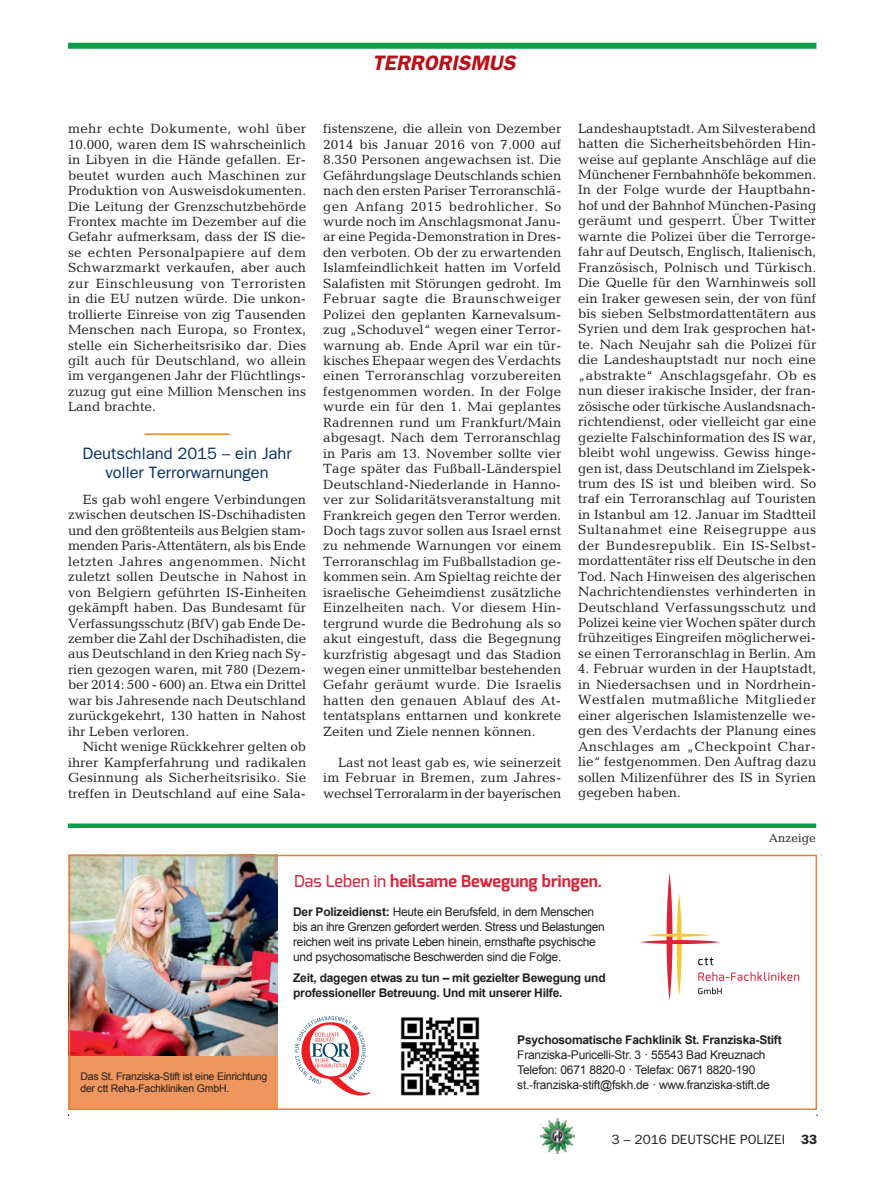
<style>
.page{position:relative;width:893px;height:1191px;background:#fff}
.page>*{position:absolute;margin:0;border:0;box-sizing:border-box;transform-origin:0 0}
.t1{font:italic 600 21px "Franklin Gothic";color:#bb1018}
.t2{font:16.5px/19.5px "Franklin Gothic";color:#002d66;text-align:center}
.t3{font:700 16.5px "Exo";color:#db243a}
.t4{font:13.5px/15.5px "Candida";color:#231f20;text-align:justify}
.t5{font:13.5px "Franklin Gothic";color:#231f20}
.t6{font:12px/15px "Arial";letter-spacing:-.02em;color:#231f20}
.t7{font:700 12px/15px "Arial";letter-spacing:-.02em;color:#231f20}
.t8{font:12px "Candida";color:#231f20}
.t9{font:10.5px/12px "Arial";letter-spacing:-.02em;color:#231f20}
.s1{font-weight:500}
.s2{font-weight:700}
.s3{font-weight:600}
</style>
<div class="page">
<img style="left:540px;top:1118px;width:34px;height:35px">
<div style="left:68px;top:43px;width:748px;height:6px;background:#0a9f46"></div>
<svg style="left:640px;top:873px;width:159px;height:127px"></svg>
<div style="left:69px;top:1022px;width:209px;height:88px;background:#ed965d"></div>
<img style="left:72px;top:857px;width:206px;height:199px">
<img style="left:400px;top:1017px;width:80px;height:79px">
<svg style="left:294px;top:1016px;width:76px;height:79px"></svg>
<div style="left:69px;top:854px;width:748px;height:256px;border:2px solid #e87f3d"></div>
<div style="left:68px;top:823px;width:748px;height:5px;background:#0a9f46"></div>
<hr style="left:145px;top:433px;width:85px;height:2px;background:#f58220">
<h1 class="t1" style="left:373px;top:50px;width:144px">TERRORISMUS</h1>
<p class="t4" style="left:68px;top:121px;width:240px">mehr echte Dokumente, wohl über 10.000, waren dem IS wahrscheinlich in Libyen in die Hände gefallen. Er&shy;beutet wurden auch Maschinen zur Produktion von Ausweisdokumenten.<br>Die Leitung der Grenzschutzbehörde Frontex machte im Dezember auf die Gefahr aufmerksam, dass der IS die&shy;se echten Personalpapiere auf dem Schwarzmarkt verkaufen, aber auch zur Einschleusung von Terroristen in die EU nutzen würde. Die unkon&shy;trollierte Einreise von zig Tausenden Menschen nach Europa, so Frontex, stelle ein Sicherheitsrisiko dar. Dies gilt auch für Deutschland, wo allein im vergangenen Jahr der Flüchtlings&shy;zuzug gut eine Million Menschen ins Land brachte.</p>
<p class="t2" style="left:82px;top:444px;width:211px">Deutschland 2015 – ein Jahr voller Terrorwarnungen</p>
<p class="t4" style="left:68px;top:492px;width:240px;text-indent:15px">Es gab wohl engere Verbindungen zwischen deutschen IS-Dschihadisten und den größtenteils aus Belgien stam&shy;menden Paris-Attentätern, als bis Ende letzten Jahres angenommen. Nicht zuletzt sollen Deutsche in Nahost in von Belgiern geführten IS-Einheiten gekämpft haben. Das Bundesamt für Verfassungsschutz (BfV) gab Ende De&shy;zember die Zahl der Dschihadisten, die aus Deutschland in den Krieg nach Sy&shy;rien gezogen waren, mit 780 (Dezem&shy;ber 2014: 500 - 600) an. Etwa ein Drittel war bis Jahresende nach Deutschland zurückgekehrt, 130 hatten in Nahost ihr Leben verloren.</p>
<p class="t4" style="left:68px;top:739px;width:240px;text-indent:15px">Nicht wenige Rückkehrer gelten ob ihrer Kampferfahrung und radikalen Gesinnung als Sicherheitsrisiko. Sie treffen in Deutschland auf eine Sala-</p>
<p class="t4" style="left:323px;top:121px;width:240px">fistenszene, die allein von Dezember 2014 bis Januar 2016 von 7.000 auf 8.350 Personen angewachsen ist. Die Gefährdungslage Deutschlands schien nach den ersten Pariser Terroranschlä&shy;gen Anfang 2015 bedrohlicher. So wurde noch im Anschlagsmonat Janu&shy;ar eine Pegida-Demonstration in Dres&shy;den verboten. Ob der zu erwartenden Islamfeindlichkeit hatten im Vorfeld Salafisten mit Störungen gedroht. Im Februar sagte die Braunschweiger Polizei den geplanten Karnevalsum&shy;zug „Schoduvel“ wegen einer Terror&shy;warnung ab. Ende April war ein tür&shy;kisches Ehepaar wegen des Verdachts einen Terroranschlag vorzubereiten festgenommen worden. In der Folge wurde ein für den 1. Mai geplantes Radrennen rund um Frankfurt/Main abgesagt. Nach dem Terroranschlag in Paris am 13. November sollte vier Tage später das Fußball-Länderspiel Deutschland-Niederlande in Hanno&shy;ver zur Solidaritätsveranstaltung mit Frankreich gegen den Terror werden.<br>Doch tags zuvor sollen aus Israel ernst zu nehmende Warnungen vor einem Terroranschlag im Fußballstadion ge&shy;kommen sein. Am Spieltag reichte der israelische Geheimdienst zusätzliche Einzelheiten nach. Vor diesem Hin&shy;tergrund wurde die Bedrohung als so akut eingestuft, dass die Begegnung kurzfristig abgesagt und das Stadion wegen einer unmittelbar bestehenden Gefahr geräumt wurde. Die Israelis hatten den genauen Ablauf des At&shy;tentatsplans enttarnen und konkrete Zeiten und Ziele nennen können.</p>
<p class="t4" style="left:323px;top:754px;width:240px;text-indent:15px">Last not least gab es, wie seinerzeit im Februar in Bremen, zum Jahres&shy;wechsel Terroralarm in der bayerischen</p>
<p class="t4" style="left:578px;top:120px;width:240px">Landeshauptstadt. Am Silvesterabend hatten die Sicherheitsbehörden Hin&shy;weise auf geplante Anschläge auf die Münchener Fernbahnhöfe bekommen.<br>In der Folge wurde der Hauptbahn&shy;hof und der Bahnhof München-Pasing geräumt und gesperrt. Über Twitter warnte die Polizei über die Terrorge&shy;fahr auf Deutsch, Englisch, Italienisch, Französisch, Polnisch und Türkisch.<br>Die Quelle für den Warnhinweis soll ein Iraker gewesen sein, der von fünf bis sieben Selbstmordattentätern aus Syrien und dem Irak gesprochen hat&shy;te. Nach Neujahr sah die Polizei für die Landeshauptstadt nur noch eine „abstrakte“ Anschlagsgefahr. Ob es nun dieser irakische Insider, der fran&shy;zösische oder türkische Auslandsnach&shy;richtendienst, oder vielleicht gar eine gezielte Falschinformation des IS war, bleibt wohl ungewiss. Gewiss hinge&shy;gen ist, dass Deutschland im Zielspek&shy;trum des IS ist und bleiben wird. So traf ein Terroranschlag auf Touristen in Istanbul am 12. Januar im Stadtteil Sultanahmet eine Reisegruppe aus der Bundesrepublik. Ein IS-Selbst&shy;mordattentäter riss elf Deutsche in den Tod. Nach Hinweisen des algerischen Nachrichtendienstes verhinderten in Deutschland Verfassungsschutz und Polizei keine vier Wochen später durch frühzeitiges Eingreifen möglicherwei&shy;se einen Terroranschlag in Berlin. Am</p>
<p class="t4" style="left:578px;top:661px;width:240px">4. Februar wurden in der Hauptstadt, in Niedersachsen und in Nordrhein-Westfalen mutmaßliche Mitglieder einer algerischen Islamistenzelle we&shy;gen des Verdachts der Planung eines Anschlages am „Checkpoint Char&shy;lie“ festgenommen. Den Auftrag dazu sollen Milizenführer des IS in Syrien gegeben haben.</p>
<p class="t8" style="left:769px;top:831px;width:48px">Anzeige</p>
<p class="t3" style="left:294px;top:871px;width:310px"><span class="s1">Das Leben in</span> heilsame Bewegung bringen.</p>
<p class="t9" style="left:80px;top:1070px;width:189px">Das St. Franziska-Stift ist eine Einrichtung der ctt Reha-Fachkliniken GmbH.</p>
<p class="t6" style="left:293px;top:904px;width:313px"><span class="s2">Der Polizeidienst:</span> Heute ein Berufsfeld, in dem Menschen bis an ihre Grenzen gefordert werden. Stress und Belastungen reichen weit ins private Leben hinein, ernsthafte psychische und psychosomatische Beschwerden sind die Folge.</p>
<p class="t7" style="left:293px;top:970px;width:314px">Zeit, dagegen etwas zu tun – mit gezielter Bewegung und professioneller Betreuung. Und mit unserer Hilfe.</p>
<p class="t7" style="left:517px;top:1033px;width:266px">Psychosomatische Fachklinik St. Franziska-Stift</p>
<p class="t6" style="left:517px;top:1047px;width:254px">Franziska-Puricelli-Str. 3 · 55543 Bad Kreuznach<br>Telefon: 0671 8820-0 · Telefax: 0671 8820-190 st.-franziska-stift@fskh.de · www.franziska-stift.de</p>
<p class="t5" style="left:612px;top:1131px;width:207px">3 – 2016 DEUTSCHE POLIZEI <span class="s3">33</span></p>
</div>
